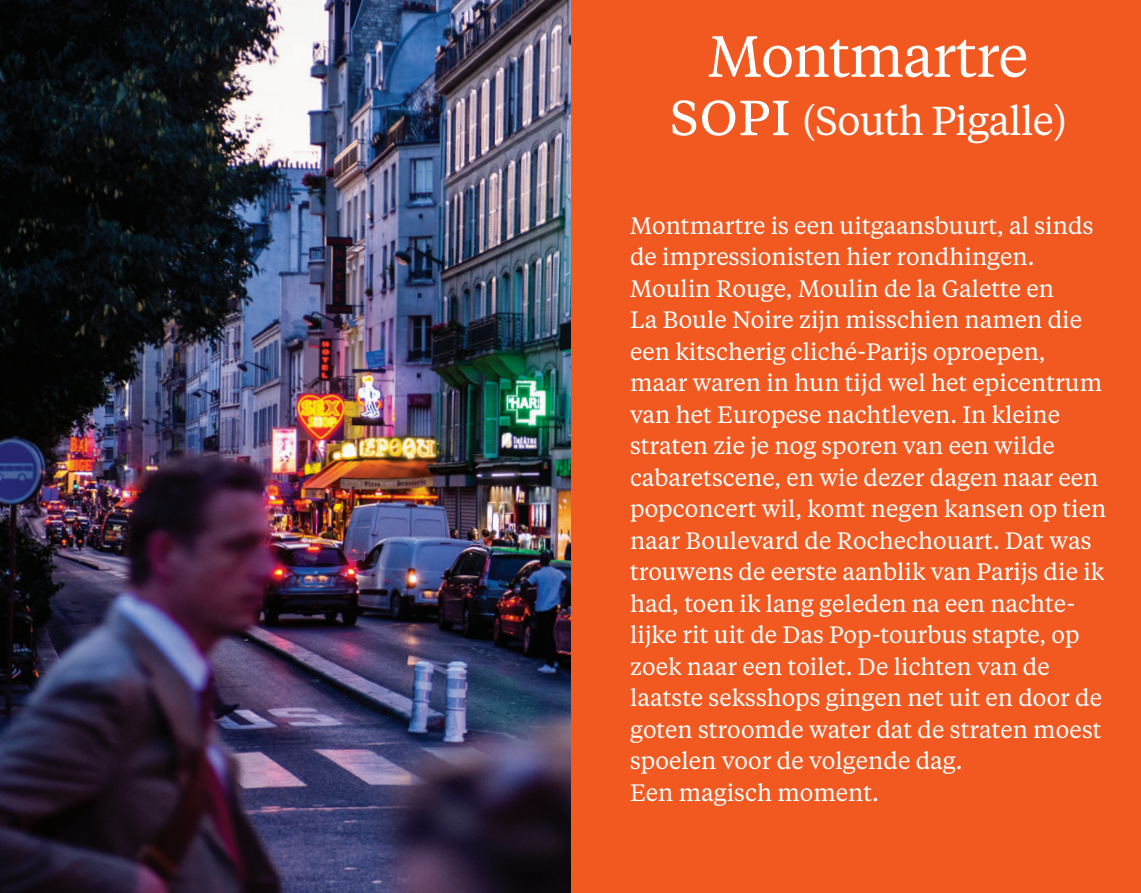
<style>
.page{position:relative;width:1141px;height:893px;background:#fff}
.page>*{position:absolute;margin:0;border:0;box-sizing:border-box;transform-origin:0 0}
.t1{font:57.75px "Tiempos Text";letter-spacing:-.02em;color:#fff}
.t2{font:40.25px "Tiempos Text";letter-spacing:-.02em;color:#fff}
.t3{font:23.62px/31.5px "Tiempos Text";color:#fff}
.s1{font-size:57.75px}
</style>
<div class="page">
<div style="left:570px;top:0;width:571px;height:893px;background:#f15921"></div>
<img style="left:0;top:0;width:570px;height:893px">
<h1 class="t1" style="left:708px;top:18px;width:322px">Montmartre</h1>
<h2 class="t2" style="left:670px;top:94px;width:398px"><span class="s1">SOPI</span> (South Pigalle)</h2>
<p class="t3" style="left:630px;top:208px;width:478px">Montmartre is een uitgaansbuurt, al sinds de impressionisten hier rondhingen.<br>Moulin Rouge, Moulin de la Galette en<br>La Boule Noire zijn misschien namen die een kitscherig cliché-Parijs oproepen, maar waren in hun tijd wel het epicentrum van het Europese nachtleven. In kleine straten zie je nog sporen van een wilde cabaretscene, en wie dezer dagen naar een popconcert wil, komt negen kansen op tien naar Boulevard de Rochechouart. Dat was trouwens de eerste aanblik van Parijs die ik had, toen ik lang geleden na een nachte&shy;lijke rit uit de Das Pop-tourbus stapte, op zoek naar een toilet. De lichten van de laatste seksshops gingen net uit en door de goten stroomde water dat de straten moest spoelen voor de volgende dag.<br>Een magisch moment.</p>
</div>
